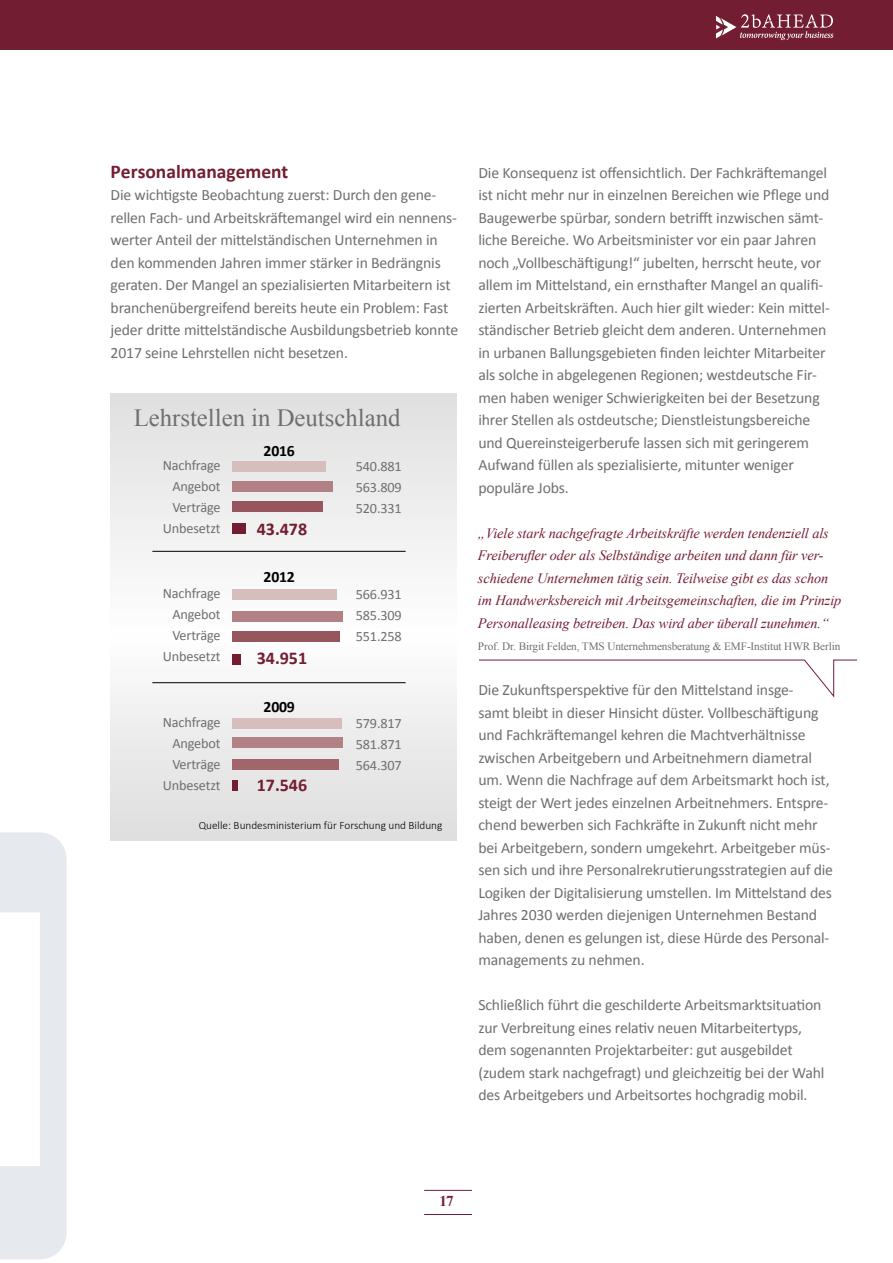
<style>
.page{position:relative;width:893px;height:1263px;background:#fff}
.page>*{position:absolute;margin:0;border:0;box-sizing:border-box;transform-origin:0 0}
.t1{font:24.75px "Times New Roman";color:#706f6f}
.t2{font:700 19.5px "Calibri";color:#731d32}
.t3{font:700 18px "Calibri";color:#731d32}
.t4{font:15.75px/22.5px "Calibri";letter-spacing:-.01em;color:#706f6f}
.t5{font:700 15.75px "Calibri";letter-spacing:-.01em;color:#000}
.t6{font:700 15px "Times New Roman";color:#731d32}
.t7{font:italic 14.25px/22.5px "Times New Roman";letter-spacing:-.005em;color:#731d32}
.t8{font:14.25px/21px "Calibri";letter-spacing:-.01em;color:#706f6f;text-align:justify}
.t9{font:11.25px "Times New Roman";letter-spacing:-.01em;color:#706f6f}
.t10{font:300 11.25px "Calibri";color:#000}
</style>
<div class="page">
<svg style="left:0;top:832px;width:67px;height:427px"></svg>
<svg style="left:111px;top:393px;width:345px;height:447px"></svg>
<div style="left:232px;top:461px;width:94px;height:11px;background:#d6bdbe"></div>
<div style="left:232px;top:482px;width:100px;height:10px;background:#b18185"></div>
<div style="left:232px;top:501px;width:90px;height:11px;background:#97555e"></div>
<div style="left:232px;top:523px;width:14px;height:11px;background:#731d32"></div>
<hr style="left:152px;top:551px;width:254px;height:1px;background:#000">
<div style="left:232px;top:590px;width:105px;height:10px;background:#d6bdbe"></div>
<div style="left:232px;top:611px;width:111px;height:10px;background:#b18185"></div>
<div style="left:232px;top:631px;width:108px;height:11px;background:#97555e"></div>
<div style="left:232px;top:654px;width:8px;height:10px;background:#731d32"></div>
<hr style="left:152px;top:682px;width:254px;height:1px;background:#000">
<div style="left:232px;top:718px;width:109px;height:11px;background:#d6bdbe"></div>
<div style="left:232px;top:737px;width:111px;height:10px;background:#b18185"></div>
<div style="left:232px;top:759px;width:106px;height:11px;background:#a1666c"></div>
<div style="left:232px;top:780px;width:5px;height:10px;background:#731d32"></div>
<svg style="left:479px;top:659px;width:379px;height:39px"></svg>
<div style="left:0;top:0;width:893px;height:50px;background:#731d32"></div>
<hr style="left:424px;top:1190px;width:48px;height:1px;background:#731d32">
<hr style="left:424px;top:1214px;width:48px;height:1px;background:#731d32">
<svg style="left:716px;top:14px;width:117px;height:26px"></svg>
<p class="t2" style="left:111px;top:159px;width:179px">Personalmanagement</p>
<p class="t4" style="left:111px;top:184px;width:349px">Die wichtigste Beobachtung zuerst: Durch den gene&shy;rellen Fach- und Arbeitskräftemangel wird ein nennens&shy;werter Anteil der mittelständischen Unternehmen in den kommenden Jahren immer stärker in Bedrängnis geraten. Der Mangel an spezialisierten Mitarbeitern ist branchenübergreifend bereits heute ein Problem: Fast jeder dritte mittelständische Ausbildungsbetrieb konnte 2017 seine Lehrstellen nicht besetzen.</p>
<h1 class="t1" style="left:134px;top:401px;width:268px">Lehrstellen in Deutschland</h1>
<p class="t5" style="left:263px;top:441px;width:33px">2016</p>
<p class="t8" style="left:356px;top:456px;width:48px">540.881<br>563.809<br>520.331</p>
<p class="t8" style="left:163px;top:455px;width:59px;text-align:right">Nachfrage<br>Angebot<br>Verträge<br>Unbesetzt</p>
<p class="t3" style="left:257px;top:517px;width:52px">43.478</p>
<p class="t5" style="left:263px;top:566px;width:33px">2012</p>
<p class="t8" style="left:163px;top:583px;width:59px;text-align:right">Nachfrage<br>Angebot<br>Verträge<br>Unbesetzt</p>
<p class="t3" style="left:257px;top:647px;width:52px">34.951</p>
<p class="t5" style="left:263px;top:696px;width:33px">2009</p>
<p class="t8" style="left:356px;top:584px;width:48px">566.931<br>585.309<br>551.258</p>
<p class="t8" style="left:163px;top:711px;width:59px;text-align:right">Nachfrage<br>Angebot<br>Verträge<br>Unbesetzt</p>
<p class="t8" style="left:356px;top:712px;width:48px">579.817<br>581.871<br>564.307</p>
<p class="t3" style="left:257px;top:773px;width:52px">17.546</p>
<p class="t10" style="left:199px;top:818px;width:245px">Quelle: Bundesministerium für Forschung und Bildung</p>
<p class="t4" style="left:478px;top:161px;width:353px">Die Konsequenz ist offensichtlich. Der Fachkräftemangel ist nicht mehr nur in einzelnen Bereichen wie Pflege und Baugewerbe spürbar, sondern betrifft inzwischen sämt&shy;liche Bereiche. Wo Arbeitsminister vor ein paar Jahren noch „Vollbeschäftigung!“ jubelten, herrscht heute, vor allem im Mittelstand, ein ernsthafter Mangel an qualifi&shy;zierten Arbeitskräften. Auch hier gilt wieder: Kein mittel&shy;ständischer Betrieb gleicht dem anderen. Unternehmen in urbanen Ballungsgebieten finden leichter Mitarbeiter als solche in abgelegenen Regionen; westdeutsche Fir&shy;men haben weniger Schwierigkeiten bei der Besetzung ihrer Stellen als ostdeutsche; Dienstleistungsbereiche und Quereinsteigerberufe lassen sich mit geringerem Aufwand füllen als spezialisierte, mitunter weniger populäre Jobs.</p>
<p class="t7" style="left:478px;top:521px;width:365px">„Viele stark nachgefragte Arbeitskräfte werden tendenziell als Freiberufler oder als Selbständige arbeiten und dann für ver&shy;schiedene Unternehmen tätig sein. Teilweise gibt es das schon im Handwerksbereich mit Arbeitsgemeinschaften, die im Prinzip Personalleasing betreiben. Das wird aber überall zunehmen.“</p>
<p class="t9" style="left:478px;top:639px;width:364px">Prof. Dr. Birgit Felden, TMS Unternehmensberatung &amp; EMF-Institut HWR Berlin</p>
<p class="t4" style="left:478px;top:679px;width:356px">Die Zukunftsperspektive für den Mittelstand insge-<br>samt bleibt in dieser Hinsicht düster. Vollbeschäftigung und Fachkräftemangel kehren die Machtverhältnisse zwischen Arbeitgebern und Arbeitnehmern diametral um. Wenn die Nachfrage auf dem Arbeitsmarkt hoch ist, steigt der Wert jedes einzelnen Arbeitnehmers. Entspre&shy;chend bewerben sich Fachkräfte in Zukunft nicht mehr bei Arbeitgebern, sondern umgekehrt. Arbeitgeber müs&shy;sen sich und ihre Personalrekrutierungsstrategien auf die Logiken der Digitalisierung umstellen. Im Mittelstand des Jahres 2030 werden diejenigen Unternehmen Bestand haben, denen es gelungen ist, diese Hürde des Personal&shy;managements zu nehmen.</p>
<p class="t4" style="left:478px;top:994px;width:348px">Schließlich führt die geschilderte Arbeitsmarktsituation zur Verbreitung eines relativ neuen Mitarbeitertyps, dem sogenannten Projektarbeiter: gut ausgebildet (zudem stark nachgefragt) und gleichzeitig bei der Wahl des Arbeitgebers und Arbeitsortes hochgradig mobil.</p>
<p class="t6" style="left:439px;top:1190px;width:16px">17</p>
</div>
